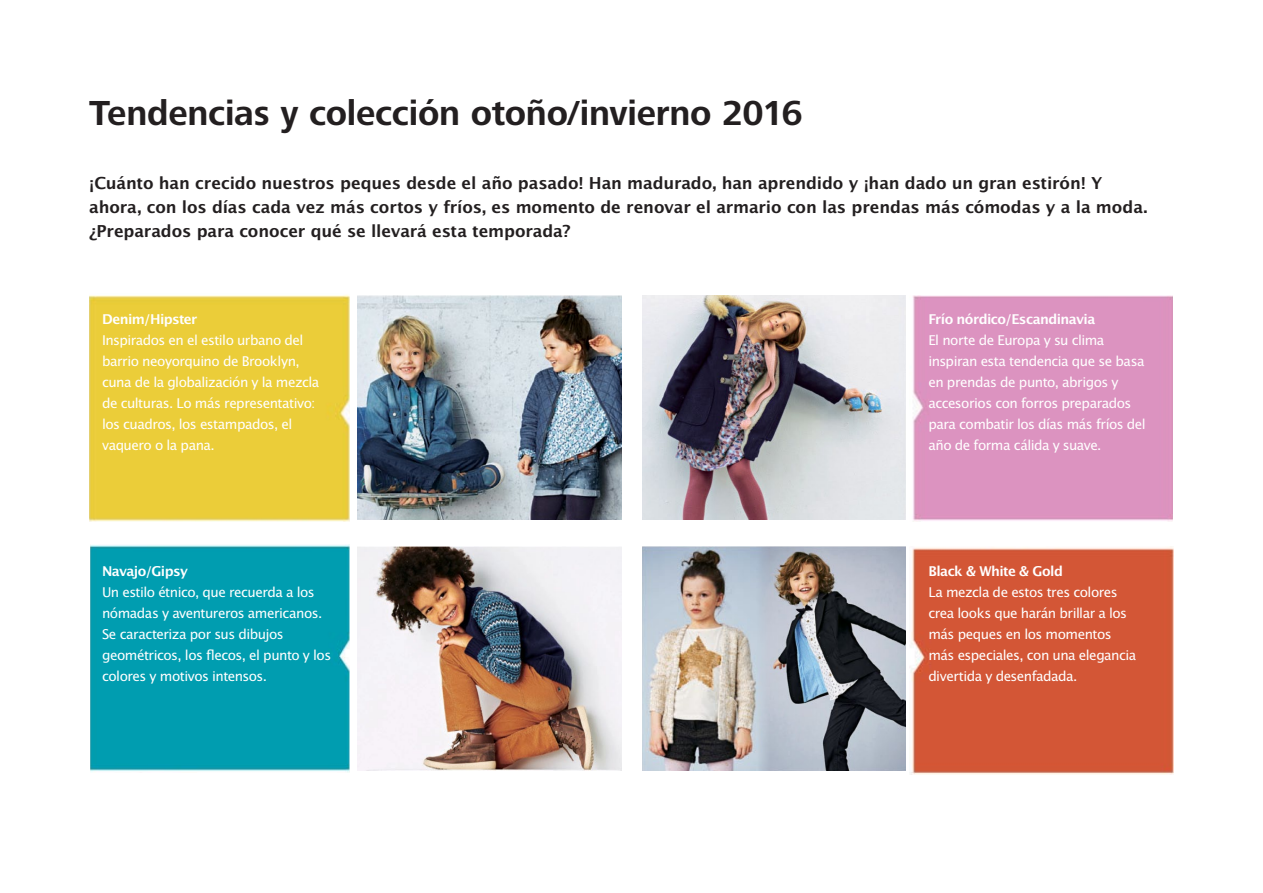
<style>
.page{position:relative;width:1263px;height:893px;background:#fff}
.page>*{position:absolute;margin:0;border:0;box-sizing:border-box;transform-origin:0 0}
.t1{font:700 36px "Frutiger Next LTW1 G";letter-spacing:-.01em;color:#231f20}
.t2{font:16.5px/24px "Lucida San Dem";letter-spacing:-.01em;color:#231f20}
.t3{font:13.5px/21px "Lucida San Rom";letter-spacing:-.035em;color:#fff}
.t4{font:13.5px "Lucida San Dem";letter-spacing:-.04em;color:#fff}
</style>
<div class="page">
<div style="left:89px;top:294px;width:260px;height:228px;background:#ebcd39"></div>
<div style="left:912px;top:295px;width:260px;height:227px;background:#dc93c0"></div>
<div style="left:91px;top:544px;width:258px;height:229px;background:#009db0"></div>
<img style="left:909px;top:546px;width:265px;height:228px">
<img style="left:358px;top:295px;width:263px;height:225px">
<img style="left:642px;top:295px;width:263px;height:225px">
<img style="left:358px;top:546px;width:263px;height:225px">
<img style="left:813px;top:546px;width:92px;height:224px">
<img style="left:642px;top:546px;width:171px;height:224px">
<h1 class="t1" style="left:89px;top:92px;width:715px">Tendencias y colección otoño/invierno 2016</h1>
<p class="t2" style="left:89px;top:172px;width:1060px">¡Cuánto han crecido nuestros peques desde el año pasado! Han madurado, han aprendido y ¡han dado un gran estirón! Y ahora, con los días cada vez más cortos y fríos, es momento de renovar el armario con las prendas más cómodas y a la moda. ¿Preparados para conocer qué se llevará esta temporada?</p>
<p class="t4" style="left:102px;top:311px;width:97px">Denim/Hipster</p>
<p class="t3" style="left:102px;top:330px;width:219px">Inspirados en el estilo urbano del barrio neoyorquino de Brooklyn, cuna de la globalización y la mezcla de culturas. Lo más representativo: los cuadros, los estampados, el vaquero o la pana.</p>
<p class="t4" style="left:102px;top:562px;width:87px">Navajo/Gipsy</p>
<p class="t3" style="left:102px;top:582px;width:231px">Un estilo étnico, que recuerda a los nómadas y aventureros americanos.<br>Se caracteriza por sus dibujos geométricos, los flecos, el punto y los colores y motivos intensos.</p>
<p class="t4" style="left:928px;top:311px;width:168px">Frío nórdico/Escandinavia</p>
<p class="t3" style="left:928px;top:330px;width:219px">El norte de Europa y su clima inspiran esta tendencia que se basa en prendas de punto, abrigos y accesorios con forros preparados para combatir los días más fríos del año de forma cálida y suave.</p>
<p class="t4" style="left:928px;top:562px;width:136px">Black &amp; White &amp; Gold</p>
<p class="t3" style="left:928px;top:582px;width:209px">La mezcla de estos tres colores crea looks que harán brillar a los más peques en los momentos más especiales, con una elegancia divertida y desenfadada.</p>
</div>
